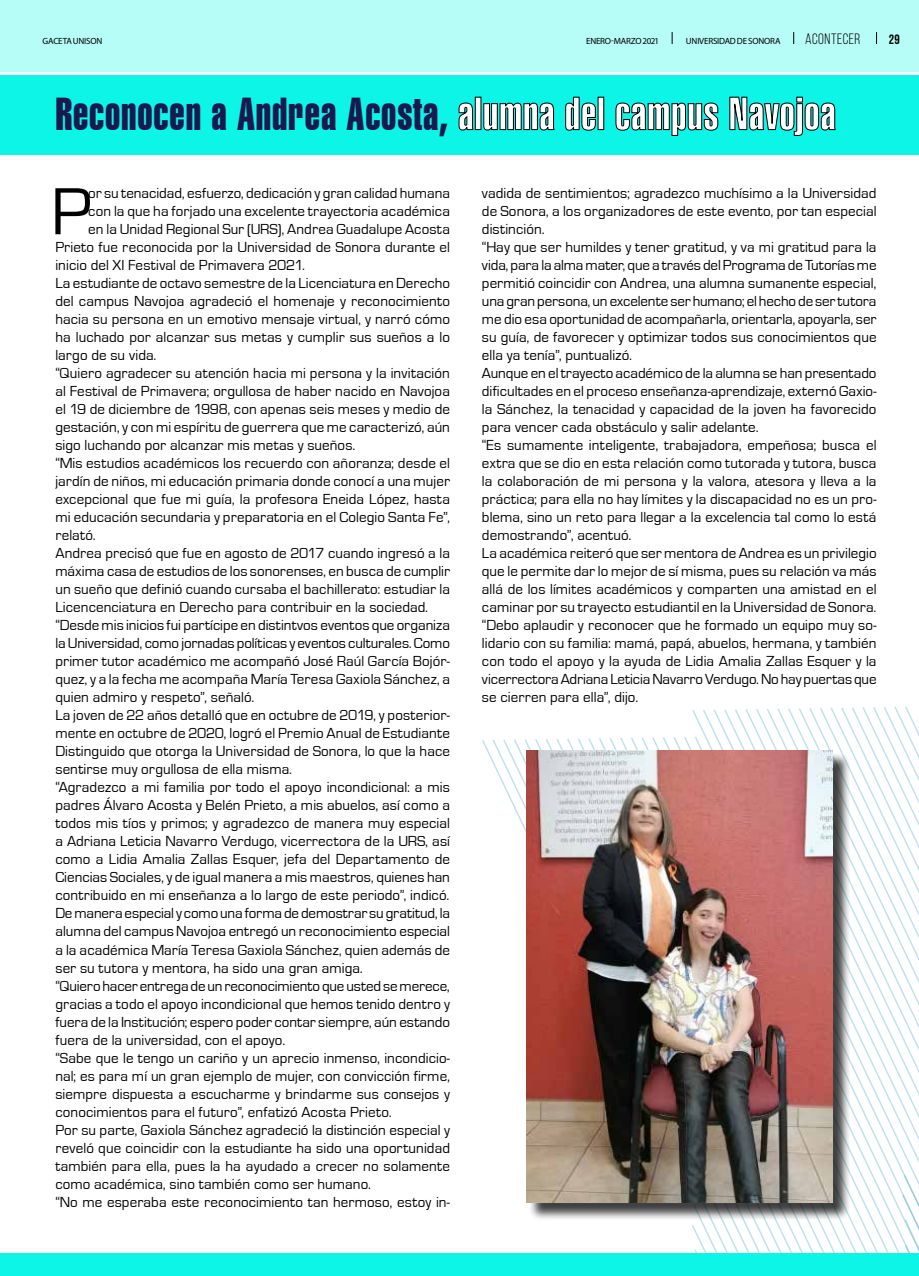
<style>
.page{position:relative;width:919px;height:1276px;background:#fff}
.page>*{position:absolute;margin:0;border:0;box-sizing:border-box;transform-origin:0 0}
.t1{font:69px "Eurostile";color:#000}
.t2{font:45px "Swiss 911 BT Extra Compressed";letter-spacing:.02em;color:#18194f}
.t3{font:15px/18px "Eurostile";letter-spacing:.005em;color:#000}
.t4{font:15px "Bebas Neue";letter-spacing:.035em;color:#000}
.t5{font:700 13.5px "Bebas Neue";color:#000}
.t6{font:9px "Myriad Pro";letter-spacing:-.025em;color:#000}
.s1{color:#fff}
</style>
<div class="page">
<svg style="left:482px;top:738px;width:209px;height:465px"></svg>
<svg style="left:691px;top:708px;width:148px;height:545px"></svg>
<svg style="left:839px;top:706px;width:79px;height:547px"></svg>
<div style="left:0;top:75px;width:918px;height:80px;background:#0df5e7"></div>
<div style="left:0;top:0;width:918px;height:72px;background:#b6fcf7"></div>
<svg style="left:458px;top:102px;width:15px;height:29px"></svg>
<div style="left:475px;top:97px;width:6px;height:33px;border:1px solid #000"></div>
<svg style="left:483px;top:102px;width:71px;height:29px"></svg>
<svg style="left:565px;top:96px;width:31px;height:35px"></svg>
<svg style="left:615px;top:102px;width:103px;height:34px"></svg>
<svg style="left:729px;top:96px;width:106px;height:40px"></svg>
<svg style="left:793px;top:32px;width:1px;height:12px"></svg>
<svg style="left:671px;top:32px;width:1px;height:12px"></svg>
<svg style="left:876px;top:32px;width:1px;height:12px"></svg>
<div style="left:528px;top:752px;width:322px;height:469px;background:#000;opacity:.75"></div>
<img style="left:526px;top:750px;width:306px;height:452px">
<div style="left:0;top:1253px;width:918px;height:23px;background:#0df5e7"></div>
<p class="t6" style="left:43px;top:35px;width:61px">GACETA UNISON</p>
<p class="t6" style="left:586px;top:35px;width:74px">ENERO-MARZO 2021</p>
<p class="t6" style="left:686px;top:35px;width:96px">UNIVERSIDAD DE SONORA</p>
<p class="t4" style="left:805px;top:31px;width:57px">ACONTECER</p>
<p class="t5" style="left:888px;top:32px;width:12px">29</p>
<h2 class="t2" style="left:55px;top:88px;width:781px">Reconocen a Andrea Acosta, <span class="s1">alumna del campus Navojoa</span></h2>
<h1 class="t1" style="left:51px;top:174px;width:42px">P</h1>
<p class="t3" style="left:88px;top:185px;width:363px">or su tenacidad, esfuerzo, dedicación y gran calidad humana</p>
<p class="t3" style="left:88px;top:203px;width:363px">con la que ha forjado una excelente trayectoria académica</p>
<p class="t3" style="left:88px;top:221px;width:363px">en la Unidad Regional Sur (URS), Andrea Guadalupe Acosta</p>
<p class="t3" style="left:55px;top:239px;width:396px">Prieto fue reconocida por la Universidad de Sonora durante el</p>
<p class="t3" style="left:55px;top:257px;width:251px">inicio del XI Festival de Primavera 2021.</p>
<p class="t3" style="left:55px;top:275px;width:396px">La estudiante de octavo semestre de la Licenciatura en Derecho</p>
<p class="t3" style="left:55px;top:293px;width:396px">del campus Navojoa agradeció el homenaje y reconocimiento</p>
<p class="t3" style="left:55px;top:311px;width:396px">hacia su persona en un emotivo mensaje virtual, y narró cómo</p>
<p class="t3" style="left:55px;top:329px;width:396px">ha luchado por alcanzar sus metas y cumplir sus sueños a lo</p>
<p class="t3" style="left:55px;top:347px;width:103px">largo de su vida.</p>
<p class="t3" style="left:55px;top:365px;width:396px">“Quiero agradecer su atención hacia mi persona y la invitación</p>
<p class="t3" style="left:55px;top:383px;width:396px">al Festival de Primavera; orgullosa de haber nacido en Navojoa</p>
<p class="t3" style="left:55px;top:401px;width:396px">el 19 de diciembre de 1998, con apenas seis meses y medio de</p>
<p class="t3" style="left:55px;top:419px;width:396px">gestación, y con mi espíritu de guerrera que me caracterizó, aún</p>
<p class="t3" style="left:55px;top:437px;width:301px">sigo luchando por alcanzar mis metas y sueños.</p>
<p class="t3" style="left:55px;top:455px;width:396px">“Mis estudios académicos los recuerdo con añoranza; desde el</p>
<p class="t3" style="left:55px;top:473px;width:396px">jardín de niños, mi educación primaria donde conocí a una mujer</p>
<p class="t3" style="left:55px;top:491px;width:396px">excepcional que fue mi guía, la profesora Eneida López, hasta</p>
<p class="t3" style="left:55px;top:509px;width:396px">mi educación secundaria y preparatoria en el Colegio Santa Fe”,</p>
<p class="t3" style="left:55px;top:527px;width:42px">relató.</p>
<p class="t3" style="left:55px;top:545px;width:396px">Andrea precisó que fue en agosto de 2017 cuando ingresó a la</p>
<p class="t3" style="left:55px;top:563px;width:396px">máxima casa de estudios de los sonorenses, en busca de cumplir</p>
<p class="t3" style="left:55px;top:581px;width:396px">un sueño que definió cuando cursaba el bachillerato: estudiar la</p>
<p class="t3" style="left:55px;top:599px;width:374px">Licencenciatura en Derecho para contribuir en la sociedad.</p>
<p class="t3" style="left:55px;top:617px;width:396px">“Desde mis inicios fui partícipe en distintvos eventos que organiza</p>
<p class="t3" style="left:55px;top:635px;width:396px">la Universidad, como jornadas políticas y eventos culturales. Como</p>
<p class="t3" style="left:55px;top:653px;width:396px">primer tutor académico me acompañó José Raúl García Bojór-</p>
<p class="t3" style="left:55px;top:671px;width:396px">quez, y a la fecha me acompaña María Teresa Gaxiola Sánchez, a</p>
<p class="t3" style="left:55px;top:689px;width:200px">quien admiro y respeto”, señaló.</p>
<p class="t3" style="left:55px;top:707px;width:396px">La joven de 22 años detalló que en octubre de 2019, y posterior-</p>
<p class="t3" style="left:55px;top:725px;width:396px">mente en octubre de 2020, logró el Premio Anual de Estudiante</p>
<p class="t3" style="left:55px;top:743px;width:396px">Distinguido que otorga la Universidad de Sonora, lo que la hace</p>
<p class="t3" style="left:55px;top:761px;width:238px">sentirse muy orgullosa de ella misma.</p>
<p class="t3" style="left:55px;top:779px;width:396px">“Agradezco a mi familia por todo el apoyo incondicional: a mis</p>
<p class="t3" style="left:55px;top:797px;width:396px">padres Álvaro Acosta y Belén Prieto, a mis abuelos, así como a</p>
<p class="t3" style="left:55px;top:815px;width:396px">todos mis tíos y primos; y agradezco de manera muy especial</p>
<p class="t3" style="left:55px;top:833px;width:396px">a Adriana Leticia Navarro Verdugo, vicerrectora de la URS, así</p>
<p class="t3" style="left:55px;top:851px;width:396px">como a Lidia Amalia Zallas Esquer, jefa del Departamento de</p>
<p class="t3" style="left:55px;top:869px;width:396px">Ciencias Sociales, y de igual manera a mis maestros, quienes han</p>
<p class="t3" style="left:55px;top:887px;width:395px">contribuido en mi enseñanza a lo largo de este periodo”, indicó.</p>
<p class="t3" style="left:55px;top:905px;width:396px">De manera especial y como una forma de demostrar su gratitud, la</p>
<p class="t3" style="left:55px;top:923px;width:396px">alumna del campus Navojoa entregó un reconocimiento especial</p>
<p class="t3" style="left:55px;top:941px;width:396px">a la académica María Teresa Gaxiola Sánchez, quien además de</p>
<p class="t3" style="left:55px;top:959px;width:309px">ser su tutora y mentora, ha sido una gran amiga.</p>
<p class="t3" style="left:55px;top:977px;width:396px">“Quiero hacer entrega de un reconocimiento que usted se merece,</p>
<p class="t3" style="left:55px;top:995px;width:396px">gracias a todo el apoyo incondicional que hemos tenido dentro y</p>
<p class="t3" style="left:55px;top:1013px;width:396px">fuera de la Institución; espero poder contar siempre, aún estando</p>
<p class="t3" style="left:55px;top:1031px;width:231px">fuera de la universidad, con el apoyo.</p>
<p class="t3" style="left:55px;top:1049px;width:396px">“Sabe que le tengo un cariño y un aprecio inmenso, incondicio-</p>
<p class="t3" style="left:55px;top:1067px;width:396px">nal; es para mí un gran ejemplo de mujer, con convicción firme,</p>
<p class="t3" style="left:55px;top:1085px;width:396px">siempre dispuesta a escucharme y brindarme sus consejos y</p>
<p class="t3" style="left:55px;top:1103px;width:338px">conocimientos para el futuro”, enfatizó Acosta Prieto.</p>
<p class="t3" style="left:55px;top:1121px;width:396px">Por su parte, Gaxiola Sánchez agradeció la distinción especial y</p>
<p class="t3" style="left:55px;top:1139px;width:396px">reveló que coincidir con la estudiante ha sido una oportunidad</p>
<p class="t3" style="left:55px;top:1157px;width:396px">también para ella, pues la ha ayudado a crecer no solamente</p>
<p class="t3" style="left:55px;top:1175px;width:317px">como académica, sino también como ser humano.</p>
<p class="t3" style="left:55px;top:1193px;width:396px">“No me esperaba este reconocimiento tan hermoso, estoy in-</p>
<p class="t3" style="left:482px;top:185px;width:396px">vadida de sentimientos; agradezco muchísimo a la Universidad de Sonora, a los organizadores de este evento, por tan especial distinción.<br>“Hay que ser humildes y tener gratitud, y va mi gratitud para la vida, para la alma mater, que a través del Programa de Tutorías me permitió coincidir con Andrea, una alumna sumanente especial, una gran persona, un excelente ser humano; el hecho de ser tutora me dio esa oportunidad de acompañarla, orientarla, apoyarla, ser su guía, de favorecer y optimizar todos sus conocimientos que ella ya tenía”, puntualizó.<br>Aunque en el trayecto académico de la alumna se han presentado dificultades en el proceso enseñanza-aprendizaje, externó Gaxio&shy;la Sánchez, la tenacidad y capacidad de la joven ha favorecido para vencer cada obstáculo y salir adelante.<br>“Es sumamente inteligente, trabajadora, empeñosa; busca el extra que se dio en esta relación como tutorada y tutora, busca la colaboración de mi persona y la valora, atesora y lleva a la práctica; para ella no hay límites y la discapacidad no es un pro&shy;blema, sino un reto para llegar a la excelencia tal como lo está demostrando”, acentuó.<br>La académica reiteró que ser mentora de Andrea es un privilegio que le permite dar lo mejor de sí misma, pues su relación va más allá de los límites académicos y comparten una amistad en el caminar por su trayecto estudiantil en la Universidad de Sonora. “Debo aplaudir y reconocer que he formado un equipo muy so&shy;lidario con su familia: mamá, papá, abuelos, hermana, y también con todo el apoyo y la ayuda de Lidia Amalia Zallas Esquer y la vicerrectora Adriana Leticia Navarro Verdugo. No hay puertas que se cierren para ella”, dijo.</p>
</div>
